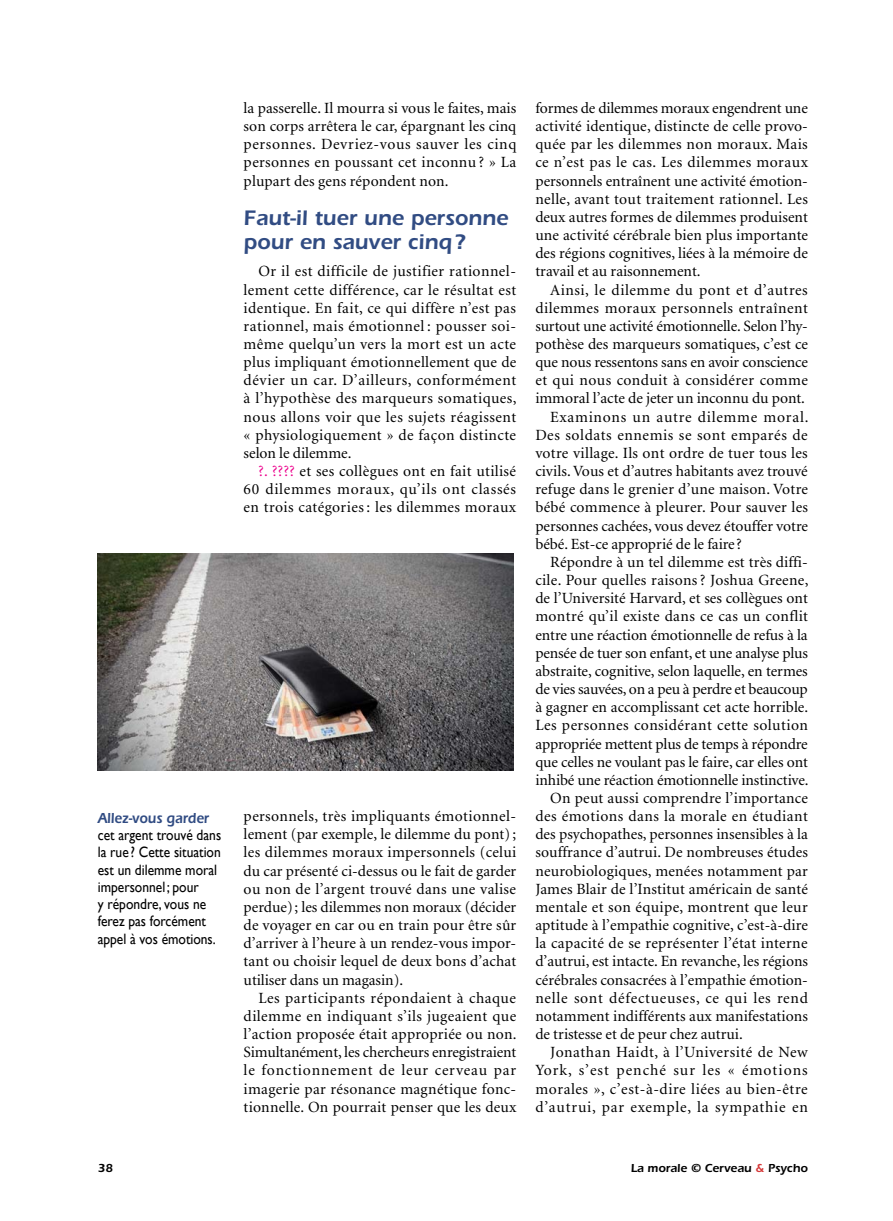
<style>
.page{position:relative;width:893px;height:1221px;background:#fff}
.page>*{position:absolute;margin:0;border:0;box-sizing:border-box;transform-origin:0 0}
.inter_2_lignes{font:600 21.75px/24.3px "Itc Eras";color:#314c83}
.texte_courant{font:15.6px/18.1px "Minion";letter-spacing:.005em;color:#000;text-align:justify}
._008_légende{font:15px/17.2px "Gill Sans";color:#000;scale:.9 1}
.t1{font:600 12px "Itc Eras";color:#000}
.s1{font-family:"Itc Eras";font-weight:600;color:#314c83}
.s2{color:#ec008c}
.s3{color:#d53939}
</style>
<div class="page">
<img style="left:98px;top:553px;width:415px;height:217px">
<p class="_008_légende" style="left:98px;top:808px;width:139px"><span class="s1">Allez-vous garder </span>cet argent trouvé dans la rue ? Cette situation est un dilemme moral impersonnel ; pour<br>y répondre, vous ne ferez pas forcément appel à vos émotions.</p>
<p class="texte_courant" style="left:244px;top:99px;width:274px">la passerelle. Il mourra si vous le faites, mais son corps arrêtera le car, épargnant les cinq personnes. Devriez-vous sauver les cinq personnes en poussant cet inconnu ? » La plupart des gens répondent non.</p>
<p class="inter_2_lignes" style="left:244px;top:205px;width:266px">Faut-il tuer une personne pour en sauver cinq?</p>
<p class="texte_courant" style="left:244px;top:263px;width:274px;text-indent:15px">Or il est difficile de justifier rationnel&shy;lement cette différence, car le résultat est identique. En fait, ce qui diffère n’est pas rationnel, mais émotionnel : pousser soi&shy;même quelqu’un vers la mort est un acte plus impliquant émotionnellement que de dévier un car. D’ailleurs, conformément à l’hypothèse des marqueurs somatiques, nous allons voir que les sujets réagissent « physiologiquement » de façon distincte selon le dilemme.</p>
<p class="texte_courant" style="left:244px;top:462px;width:274px;text-indent:15px"><span class="s2">?. ????</span> et ses collègues ont en fait utilisé 60 dilemmes moraux, qu’ils ont classés en trois catégories: les dilemmes moraux</p>
<p class="texte_courant" style="left:244px;top:807px;width:274px">personnels, très impliquants émotionnel&shy;lement (par exemple, le dilemme du pont); les dilemmes moraux impersonnels (celui du car présenté ci-dessus ou le fait de garder ou non de l’argent trouvé dans une valise perdue); les dilemmes non moraux (décider de voyager en car ou en train pour être sûr d’arriver à l’heure à un rendez-vous impor&shy;tant ou choisir lequel de deux bons d’achat utiliser dans un magasin).</p>
<p class="texte_courant" style="left:244px;top:989px;width:275px;text-indent:15px">Les participants répondaient à chaque dilemme en indiquant s’ils jugeaient que l’action proposée était appropriée ou non.<br>Simultanément, les chercheurs enregistraient le fonctionnement de leur cerveau par imagerie par résonance magnétique fonc&shy;tionnelle. On pourrait penser que les deux</p>
<p class="texte_courant" style="left:535px;top:99px;width:274px">formes de dilemmes moraux engendrent une activité identique, distincte de celle provo&shy;quée par les dilemmes non moraux. Mais ce n’est pas le cas. Les dilemmes moraux personnels entraînent une activité émotion&shy;nelle, avant tout traitement rationnel. Les deux autres formes de dilemmes produisent une activité cérébrale bien plus importante des régions cognitives, liées à la mémoire de travail et au raisonnement.</p>
<p class="texte_courant" style="left:535px;top:281px;width:274px;text-indent:15px">Ainsi, le dilemme du pont et d’autres dilemmes moraux personnels entraînent surtout une activité émotionnelle. Selon l’hy&shy;pothèse des marqueurs somatiques, c’est ce que nous ressentons sans en avoir conscience et qui nous conduit à considérer comme immoral l’acte de jeter un inconnu du pont.</p>
<p class="texte_courant" style="left:535px;top:408px;width:275px;text-indent:15px">Examinons un autre dilemme moral.<br>Des soldats ennemis se sont emparés de votre village. Ils ont ordre de tuer tous les civils. Vous et d’autres habitants avez trouvé refuge dans le grenier d’une maison. Votre bébé commence à pleurer. Pour sauver les personnes cachées, vous devez étouffer votre bébé. Est-ce approprié de le faire ?</p>
<p class="texte_courant" style="left:535px;top:553px;width:275px;text-indent:15px">Répondre à un tel dilemme est très diffi&shy;cile. Pour quelles raisons? Joshua Greene, de l’Université Harvard, et ses collègues ont montré qu’il existe dans ce cas un conflit entre une réaction émotionnelle de refus à la pensée de tuer son enfant, et une analyse plus abstraite, cognitive, selon laquelle, en termes de vies sauvées, on a peu à perdre et beaucoup à gagner en accomplissant cet acte horrible.<br>Les personnes considérant cette solution appropriée mettent plus de temps à répondre que celles ne voulant pas le faire, car elles ont inhibé une réaction émotionnelle instinctive.</p>
<p class="texte_courant" style="left:535px;top:789px;width:274px;text-indent:15px">On peut aussi comprendre l’importance des émotions dans la morale en étudiant des psychopathes, personnes insensibles à la souffrance d’autrui. De nombreuses études neurobiologiques, menées notamment par James Blair de l’Institut américain de santé mentale et son équipe, montrent que leur aptitude à l’empathie cognitive, c’est-à-dire la capacité de se représenter l’état interne d’autrui, est intacte. En revanche, les régions cérébrales consacrées à l’empathie émotion&shy;nelle sont défectueuses, ce qui les rend notamment indifférents aux manifestations de tristesse et de peur chez autrui.</p>
<p class="texte_courant" style="left:535px;top:1043px;width:274px;text-indent:15px">Jonathan Haidt, à l’Université de New York, s’est penché sur les « émotions morales », c’est-à-dire liées au bien-être d’autrui, par exemple, la sympathie en</p>
<p class="t1" style="left:98px;top:1161px;width:17px">38</p>
<p class="t1" style="left:631px;top:1161px;width:179px">La morale © Cerveau <span class="s3">&amp;</span> Psycho</p>
</div>
